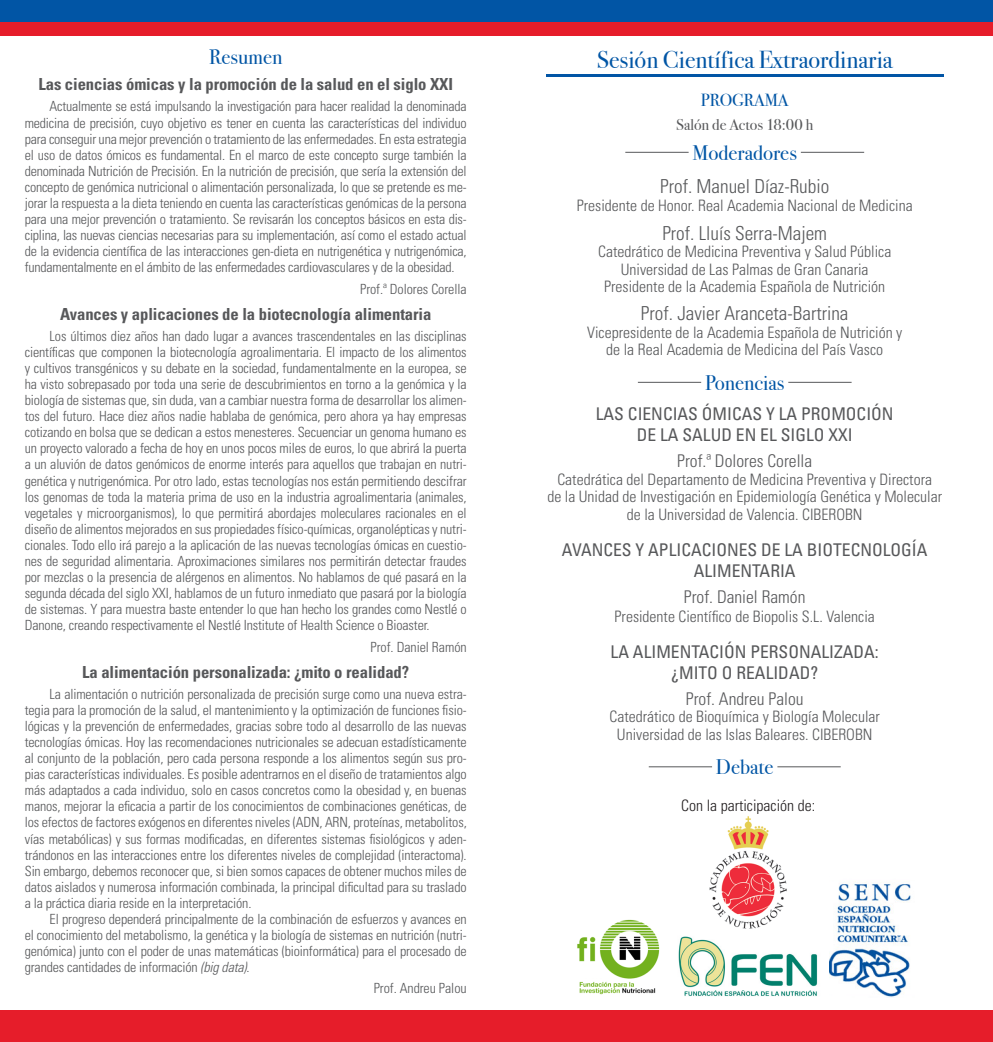
<style>
.page{position:relative;width:993px;height:1042px;background:#fff}
.page>*{position:absolute;margin:0;border:0;box-sizing:border-box;transform-origin:0 0}
.t1{font:24.5px "Bodoni Svty Two ITCTT Book";color:#0155a5}
.t2{font:21px "Bodoni Svty Two ITCTT Book";color:#0155a5}
.t3{font:300 condensed 19.25px "Univers LT Std";color:#57585a}
.t4{font:condensed 17.5px/21px "Univers LT Std";color:#57585a;text-align:center}
.t5{font:300 condensed 17.5px "Univers LT Std";color:#57585a}
.t6{font:17.5px "Bodoni Svty Two ITCTT Book";color:#0155a5}
.t7{font:700 condensed 16.62px "Univers LT Std";letter-spacing:-.005em;color:#57585a}
.t8{font:300 condensed 15.75px/17.5px "Univers LT Std";color:#57585a;text-align:center}
.t9{font:300 condensed 15.75px "Univers LT Std";color:#231f20}
.t10{font:15.75px "Bodoni Svty Two ITCTT Book";color:#57585a}
.t11{font:300 condensed 14px/16.1px "Univers LT Std";letter-spacing:-.01em;color:#57585a;text-align:justify}
.s1{font-style:italic}
</style>
<div class="page">
<div style="left:0;top:0;width:992px;height:23px;background:#0155a5"></div>
<div style="left:0;top:22px;width:992px;height:13px;background:#e61d2a"></div>
<div style="left:0;top:1011px;width:992px;height:31px;background:#e61d2a"></div>
<hr style="left:546px;top:74px;width:397px;height:2px;background:#0155a5">
<hr style="left:625px;top:152px;width:63px;height:1px;background:#57585a">
<hr style="left:800px;top:152px;width:63px;height:1px;background:#57585a">
<hr style="left:637px;top:382px;width:64px;height:1px;background:#57585a">
<hr style="left:788px;top:382px;width:63px;height:1px;background:#57585a">
<hr style="left:648px;top:766px;width:63px;height:1px;background:#57585a">
<hr style="left:777px;top:766px;width:63px;height:1px;background:#57585a">
<img style="left:709px;top:816px;width:78px;height:113px">
<img style="left:678px;top:936px;width:140px;height:60px">
<img style="left:577px;top:919px;width:83px;height:76px">
<img style="left:829px;top:881px;width:82px;height:116px">
<p class="t2" style="left:209px;top:45px;width:75px">Resumen</p>
<p class="t7" style="left:38px;top:74px;width:416px">Las ciencias ómicas y la promoción de la salud en el siglo XXI</p>
<p class="t11" style="left:25px;top:98px;width:443px;text-indent:25px">Actualmente se está impulsando la investigación para hacer realidad la denominada medicina de precisión, cuyo objetivo es tener en cuenta las características del individuo para conseguir una mejor prevención o tratamiento de las enfermedades. En esta estrategia el uso de datos ómicos es fundamental. En el marco de este concepto surge también la denominada Nutrición de Precisión. En la nutrición de precisión, que sería la extensión del concepto de genómica nutricional o alimentación personalizada, lo que se pretende es me&shy;jorar la respuesta a la dieta teniendo en cuenta las características genómicas de la persona para una mejor prevención o tratamiento. Se revisarán los conceptos básicos en esta dis&shy;ciplina, las nuevas ciencias necesarias para su implementación, así como el estado actual de la evidencia científica de las interacciones gen-dieta en nutrigenética y nutrigenómica, fundamentalmente en el ámbito de las enfermedades cardiovasculares y de la obesidad.</p>
<p class="t11" style="left:360px;top:280px;width:108px">Prof.ª Dolores Corella</p>
<p class="t7" style="left:60px;top:303px;width:373px">Avances y aplicaciones de la biotecnología alimentaria</p>
<p class="t11" style="left:25px;top:328px;width:443px;text-indent:25px">Los últimos diez años han dado lugar a avances trascendentales en las disciplinas científicas que componen la biotecnología agroalimentaria. El impacto de los alimentos y cultivos transgénicos y su debate en la sociedad, fundamentalmente en la europea, se ha visto sobrepasado por toda una serie de descubrimientos en torno a la genómica y la biología de sistemas que, sin duda, van a cambiar nuestra forma de desarrollar los alimen&shy;tos del futuro. Hace diez años nadie hablaba de genómica, pero ahora ya hay empresas cotizando en bolsa que se dedican a estos menesteres. Secuenciar un genoma humano es un proyecto valorado a fecha de hoy en unos pocos miles de euros, lo que abrirá la puerta a un aluvión de datos genómicos de enorme interés para aquellos que trabajan en nutri&shy;genética y nutrigenómica. Por otro lado, estas tecnologías nos están permitiendo descifrar los genomas de toda la materia prima de uso en la industria agroalimentaria (animales, vegetales y microorganismos), lo que permitirá abordajes moleculares racionales en el diseño de alimentos mejorados en sus propiedades físico-químicas, organolépticas y nutri&shy;cionales. Todo ello irá parejo a la aplicación de las nuevas tecnologías ómicas en cuestio&shy;nes de seguridad alimentaria. Aproximaciones similares nos permitirán detectar fraudes por mezclas o la presencia de alérgenos en alimentos. No hablamos de qué pasará en la segunda década del siglo XXI, hablamos de un futuro inmediato que pasará por la biología de sistemas. Y para muestra baste entender lo que han hecho los grandes como Nestlé o Danone, creando respectivamente el Nestlé Institute of Health Science o Bioaster.</p>
<p class="t11" style="left:370px;top:638px;width:97px">Prof. Daniel Ramón</p>
<p class="t7" style="left:82px;top:661px;width:328px">La alimentación personalizada: ¿mito o realidad?</p>
<p class="t11" style="left:25px;top:685px;width:443px;text-indent:25px">La alimentación o nutrición personalizada de precisión surge como una nueva estra&shy;tegia para la promoción de la salud, el mantenimiento y la optimización de funciones fisio&shy;lógicas y la prevención de enfermedades, gracias sobre todo al desarrollo de las nuevas tecnologías ómicas. Hoy las recomendaciones nutricionales se adecuan estadísticamente al conjunto de la población, pero cada persona responde a los alimentos según sus pro&shy;pias características individuales. Es posible adentrarnos en el diseño de tratamientos algo más adaptados a cada individuo, solo en casos concretos como la obesidad y, en buenas manos, mejorar la eficacia a partir de los conocimientos de combinaciones genéticas, de los efectos de factores exógenos en diferentes niveles (ADN, ARN, proteínas, metabolitos, vías metabólicas) y sus formas modificadas, en diferentes sistemas fisiológicos y aden&shy;trándonos en las interacciones entre los diferentes niveles de complejidad (interactoma).<br>Sin embargo, debemos reconocer que, si bien somos capaces de obtener muchos miles de datos aislados y numerosa información combinada, la principal dificultad para su traslado a la práctica diaria reside en la interpretación.</p>
<p class="t11" style="left:25px;top:911px;width:443px;text-indent:25px">El progreso dependerá principalmente de la combinación de esfuerzos y avances en el conocimiento del metabolismo, la genética y la biología de sistemas en nutrición (nutri&shy;genómica) junto con el poder de unas matemáticas (bioinformática) para el procesado de grandes cantidades de información <span class="s1">(big data)</span>.</p>
<p class="t11" style="left:373px;top:980px;width:94px">Prof. Andreu Palou</p>
<p class="t1" style="left:596px;top:45px;width:297px">Sesión Científica Extraordinaria</p>
<p class="t6" style="left:700px;top:90px;width:89px">PROGRAMA</p>
<p class="t10" style="left:676px;top:115px;width:138px">Salón de Actos 18:00 h</p>
<p class="t2" style="left:692px;top:140px;width:106px">Moderadores</p>
<p class="t3" style="left:660px;top:174px;width:170px">Prof. Manuel Díaz-Rubio</p>
<p class="t8" style="left:576px;top:197px;width:337px">Presidente de Honor. Real Academia Nacional de Medicina</p>
<p class="t3" style="left:662px;top:221px;width:166px">Prof. Lluís Serra-Majem</p>
<p class="t8" style="left:598px;top:243px;width:294px">Catedrático de Medicina Preventiva y Salud Pública<br>Universidad de Las Palmas de Gran Canaria<br>Presidente de la Academia Española de Nutrición</p>
<p class="t3" style="left:640px;top:302px;width:209px">Prof. Javier Aranceta-Bartrina</p>
<p class="t8" style="left:587px;top:323px;width:316px">Vicepresidente de la Academia Española de Nutrición y de la Real Academia de Medicina del País Vasco</p>
<p class="t2" style="left:704px;top:370px;width:81px">Ponencias</p>
<p class="t4" style="left:595px;top:403px;width:299px">LAS CIENCIAS ÓMICAS Y LA PROMOCIÓN<br>DE LA SALUD EN EL SIGLO XXI</p>
<p class="t5" style="left:677px;top:451px;width:136px">Prof.ª Dolores Corella</p>
<p class="t8" style="left:547px;top:471px;width:396px">Catedrática del Departamento de Medicina Preventiva y Directora<br>de la Unidad de Investigación en Epidemiología Genética y Molecular de la Universidad de Valencia. CIBEROBN</p>
<p class="t4" style="left:561px;top:539px;width:367px">AVANCES Y APLICACIONES DE LA BIOTECNOLOGÍA<br>ALIMENTARIA</p>
<p class="t5" style="left:683px;top:586px;width:123px">Prof. Daniel Ramón</p>
<p class="t8" style="left:614px;top:607px;width:261px">Presidente Científico de Biopolis S.L. Valencia</p>
<p class="t4" style="left:610px;top:640px;width:270px">LA ALIMENTACIÓN PERSONALIZADA: ¿MITO O REALIDAD?</p>
<p class="t5" style="left:685px;top:688px;width:119px">Prof. Andreu Palou</p>
<p class="t8" style="left:609px;top:708px;width:272px">Catedrático de Bioquímica y Biología Molecular<br>Universidad de las Islas Baleares. CIBEROBN</p>
<p class="t2" style="left:715px;top:754px;width:59px">Debate</p>
<p class="t9" style="left:681px;top:796px;width:135px">Con la participación de:</p>
</div>
